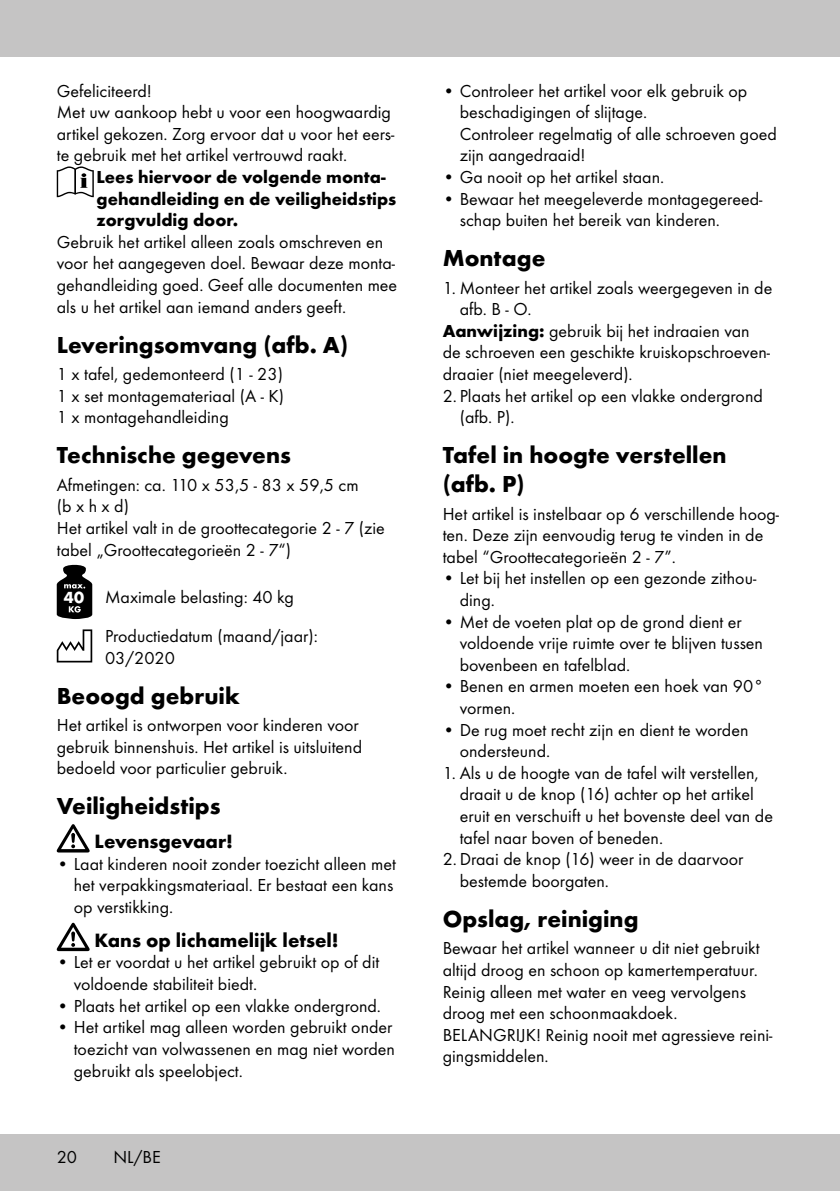
<style>
.page{position:relative;width:840px;height:1191px;background:#fff}
.page>*{position:absolute;margin:0;border:0;box-sizing:border-box;transform-origin:0 0}
.t1{font:700 24px/28.8px "Futura TOT";color:#000}
.t2{font:700 20px "Futura TOT";color:#000}
.t3{font:18px/21.6px "Futura TOT Boo";color:#000}
.t4{font:700 18px/21.6px "Futura TOT";color:#000}
.s1{font-family:"Futura TOT";font-weight:700;font-size:16.8px;color:#fff}
.s2{font-family:"Futura TOT";font-weight:700}
</style>
<div class="page">
<div style="left:0;top:1134px;width:839px;height:57px;background:#c5c4c4"></div>
<div style="left:0;top:0;width:839px;height:57px;background:#c5c4c4"></div>
<svg style="left:57px;top:166px;width:37px;height:31px"></svg>
<svg style="left:57px;top:565px;width:35px;height:54px;background:#323232"></svg>
<svg style="left:57px;top:629px;width:35px;height:33px"></svg>
<svg style="left:57px;top:824px;width:33px;height:28px"></svg>
<svg style="left:57px;top:922px;width:33px;height:29px"></svg>
<p class="t3" style="left:57px;top:80px;width:339px">Gefeliciteerd!<br>Met uw aankoop hebt u voor een hoogwaardig artikel gekozen. Zorg ervoor dat u voor het eers&shy;te gebruik met het artikel vertrouwd raakt.</p>
<p class="t4" style="left:96px;top:166px;width:301px">Lees hiervoor de volgende monta&shy;gehandleiding en de veiligheidstips zorgvuldig door.</p>
<p class="t3" style="left:57px;top:231px;width:342px">Gebruik het artikel alleen zoals omschreven en voor het aangegeven doel. Bewaar deze monta&shy;gehandleiding goed. Geef alle documenten mee als u het artikel aan iemand anders geeft.</p>
<h1 class="t1" style="left:57px;top:330px;width:293px">Leveringsomvang (afb. A)</h1>
<p class="t3" style="left:57px;top:363px;width:229px;text-align:justify">1 x tafel, gedemonteerd (1 - 23)<br>1 x set montagemateriaal (A - K)<br>1 x montagehandleiding</p>
<h1 class="t1" style="left:57px;top:440px;width:235px">Technische gegevens</h1>
<p class="t3" style="left:57px;top:474px;width:329px">Afmetingen: ca. 110 x 53,5 - 83 x 59,5 cm (bxhxd)<br>Het artikel valt in de groottecategorie 2 - 7 (zie tabel „Groottecategorieën 2 - 7“)</p>
<p class="t3" style="left:105px;top:578px;width:214px;line-height:38.6px;text-indent:-41px"><span class="s1">40</span> Maximale belasting: 40 kg<br>Productiedatum (maand/jaar):</p>
<p class="t3" style="left:105px;top:647px;width:71px">03/2020</p>
<h1 class="t1" style="left:57px;top:681px;width:184px">Beoogd gebruik</h1>
<p class="t3" style="left:57px;top:714px;width:307px">Het artikel is ontworpen voor kinderen voor gebruik binnenshuis. Het artikel is uitsluitend bedoeld voor particulier gebruik.</p>
<h1 class="t1" style="left:57px;top:791px;width:165px">Veiligheidstips</h1>
<p class="t2" style="left:95px;top:829px;width:140px">Levensgevaar!</p>
<p class="t3" style="left:74px;top:853px;width:323px;text-indent:-17px">• Laat kinderen nooit zonder toezicht alleen met het verpakkingsmateriaal. Er bestaat een kans op verstikking.</p>
<p class="t2" style="left:95px;top:927px;width:245px">Kans op lichamelijk letsel!</p>
<p class="t3" style="left:74px;top:951px;width:307px;text-indent:-17px">• Let er voordat u het artikel gebruikt op of dit voldoende stabiliteit biedt.</p>
<p class="t3" style="left:57px;top:994px;width:325px">• Plaats het artikel op een vlakke ondergrond.</p>
<p class="t3" style="left:74px;top:1016px;width:322px;text-indent:-17px">• Het artikel mag alleen worden gebruikt onder toezicht van volwassenen en mag niet worden gebruikt als speelobject.</p>
<p class="t3" style="left:57px;top:1146px;width:22px">20</p>
<p class="t3" style="left:113px;top:1146px;width:49px">NL/BE</p>
<p class="t3" style="left:459px;top:80px;width:318px;text-indent:-17px">• Controleer het artikel voor elk gebruik op beschadigingen of slijtage.<br>Controleer regelmatig of alle schroeven goed zijn aangedraaid!</p>
<p class="t3" style="left:442px;top:166px;width:223px">• Ga nooit op het artikel staan.</p>
<p class="t3" style="left:459px;top:188px;width:304px;text-indent:-17px">• Bewaar het meegeleverde montagegereed&shy;schap buiten het bereik van kinderen.</p>
<h1 class="t1" style="left:442px;top:243px;width:104px">Montage</h1>
<p class="t3" style="left:442px;top:277px;width:331px">1. Monteer het artikel zoals weergegeven in de</p>
<p class="t3" style="left:459px;top:298px;width:73px">afb. B - O.</p>
<p class="t3" style="left:442px;top:320px;width:308px"><span class="s2">Aanwijzing:</span> gebruik bij het indraaien van</p>
<p class="t3" style="left:442px;top:341px;width:328px">de schroeven een geschikte kruiskopschroeven-</p>
<p class="t3" style="left:442px;top:363px;width:191px">draaier (niet meegeleverd).</p>
<p class="t3" style="left:459px;top:385px;width:304px;text-indent:-17px">2. Plaats het artikel op een vlakke ondergrond (afb. P).</p>
<h1 class="t1" style="left:442px;top:440px;width:285px">Tafel in hoogte verstellen (afb. P)</h1>
<p class="t3" style="left:442px;top:502px;width:338px">Het artikel is instelbaar op 6 verschillende hoog&shy;ten. Deze zijn eenvoudig terug te vinden in de tabel “Groottecategorieën 2 - 7”.</p>
<p class="t3" style="left:459px;top:567px;width:298px;text-indent:-17px">• Let bij het instellen op een gezonde zithou&shy;ding.</p>
<p class="t3" style="left:459px;top:610px;width:305px;text-indent:-17px">• Met de voeten plat op de grond dient er voldoende vrije ruimte over te blijven tussen bovenbeen en tafelblad.</p>
<p class="t3" style="left:459px;top:675px;width:305px;text-indent:-17px">• Benen en armen moeten een hoek van 90° vormen.</p>
<p class="t3" style="left:459px;top:718px;width:290px;text-indent:-17px">• De rug moet recht zijn en dient te worden ondersteund.</p>
<p class="t3" style="left:442px;top:762px;width:317px">1. Als u de hoogte van de tafel wilt verstellen,</p>
<p class="t3" style="left:459px;top:783px;width:295px">draait u de knop (16) achter op het artikel</p>
<p class="t3" style="left:459px;top:805px;width:314px">eruit en verschuift u het bovenste deel van de</p>
<p class="t3" style="left:459px;top:826px;width:205px">tafel naar boven of beneden.</p>
<p class="t3" style="left:442px;top:848px;width:302px">2.Draai de knop (16) weer in de daarvoor</p>
<p class="t3" style="left:459px;top:870px;width:151px">bestemde boorgaten.</p>
<h1 class="t1" style="left:442px;top:904px;width:197px">Opslag, reiniging</h1>
<p class="t3" style="left:442px;top:937px;width:331px">Bewaar het artikel wanneer u dit niet gebruikt altijd droog en schoon op kamertemperatuur.<br>Reinig alleen met water en veeg vervolgens droog met een schoonmaakdoek.<br>BELANGRIJK! Reinig nooit met agressieve reini&shy;gingsmiddelen.</p>
</div>
